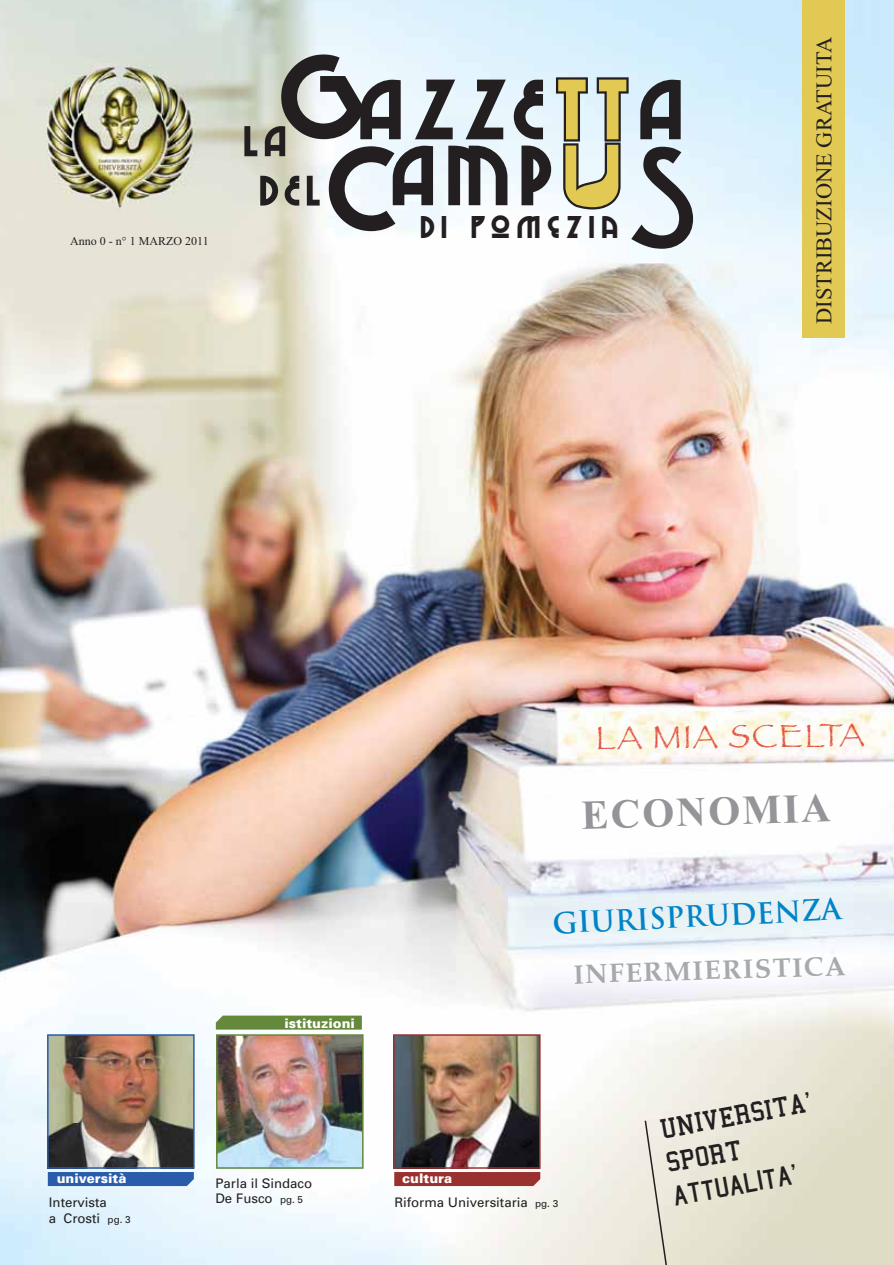
<style>
.page{position:relative;width:894px;height:1265px;background:#fff}
.page>*{position:absolute;margin:0;border:0;box-sizing:border-box;transform-origin:0 0}
.t1{font:700 41.1px "Times New Roman";color:#939598}
.t2{font:33.45px "Papyrus";color:#e25543}
.t3{font:30.3px "Chi Town";letter-spacing:.25em;color:#231f20}
.t4{font:28.5px/34.2px "College";color:#231f20}
.t5{font:700 28.5px "Trajan";color:#0084c7}
.t6{font:700 27px "Palatino";color:#a7a9ac}
.t7{font:22.5px "Times New Roman";color:#231f20}
.t8{font:13.2px/15.9px "Univers";color:#231f20}
.t9{font:900 13.2px "Univers";color:#fff}
.t10{font:12px "Times New Roman";color:#231f20}
.s1{font-size:9.9px}
.s2{color:#e25542}
.s3{color:#e25544}
.s4{color:#e25440}
.s5{color:#e2543f}
.s6{color:#e25340}
.s7{color:#a6a9ac}
</style>
<div class="page">
<img style="left:0;top:0;width:894px;height:1265px">
<img style="left:47px;top:65px;width:150px;height:151px">
<img style="left:574px;top:956px;width:271px;height:28px">
<img style="left:597px;top:723px;width:267px;height:26px">
<img style="left:47px;top:1034px;width:148px;height:152px">
<img style="left:393px;top:1034px;width:148px;height:152px">
<img style="left:216px;top:1015px;width:148px;height:153px">
<svg style="left:645px;top:1120px;width:24px;height:145px;background:#e0dcd1"></svg>
<div style="left:802px;top:0;width:42px;height:337px;background:#e2c954"></div>
<svg style="left:244px;top:54px;width:263px;height:177px"></svg>
<svg style="left:514px;top:77px;width:179px;height:172px"></svg>
<p class="t10" style="left:70px;top:233px;width:140px">Anno 0 - n° 1 MARZO 2011</p>
<h3 class="t3" style="left:420px;top:210px;width:198px">DI POMEZIA</h3>
<h3 class="t7" style="left:810px;top:324px;width:289px;rotate:-90deg">DISTRIBUZIONE GRATUITA</h3>
<p class="t9" style="left:57px;top:1169px;width:71px">università</p>
<p class="t8" style="left:49px;top:1196px;width:83px">Intervista<br>a Crosti <span class="s1">pg. 3</span></p>
<p class="t9" style="left:284px;top:1014px;width:72px">istituzioni</p>
<p class="t8" style="left:215px;top:1176px;width:98px">Parla il Sindaco<br>De Fusco <span class="s1">pg. 5</span></p>
<h2 class="t2" style="left:595px;top:718px;width:270px;rotate:-1deg">L<span class="s2">A M</span>I<span class="s3">A</span> <span class="s4">S</span><span class="s5">C</span>EL<span class="s2">T</span><span class="s6">A</span></h2>
<h1 class="t1" style="left:580px;top:791px;width:251px;rotate:-2deg">ECONOMIA</h1>
<h3 class="t5" style="left:552px;top:912px;width:290px;rotate:-3deg">GIURISPRUDENZA</h3>
<h3 class="t6" style="left:573px;top:965px;width:274px;rotate:-2deg">I<span class="s7">N</span>F<span class="s7">E</span>RMIERISTICA</h3>
<p class="t9" style="left:402px;top:1169px;width:51px">cultura</p>
<p class="t8" style="left:394px;top:1196px;width:165px">Riforma Universitaria <span class="s1">pg. 3</span></p>
<h3 class="t4" style="left:657px;top:1111px;width:155px;rotate:-10deg">UNIVERSITA'<br>SPORT attualita'</h3>
</div>
